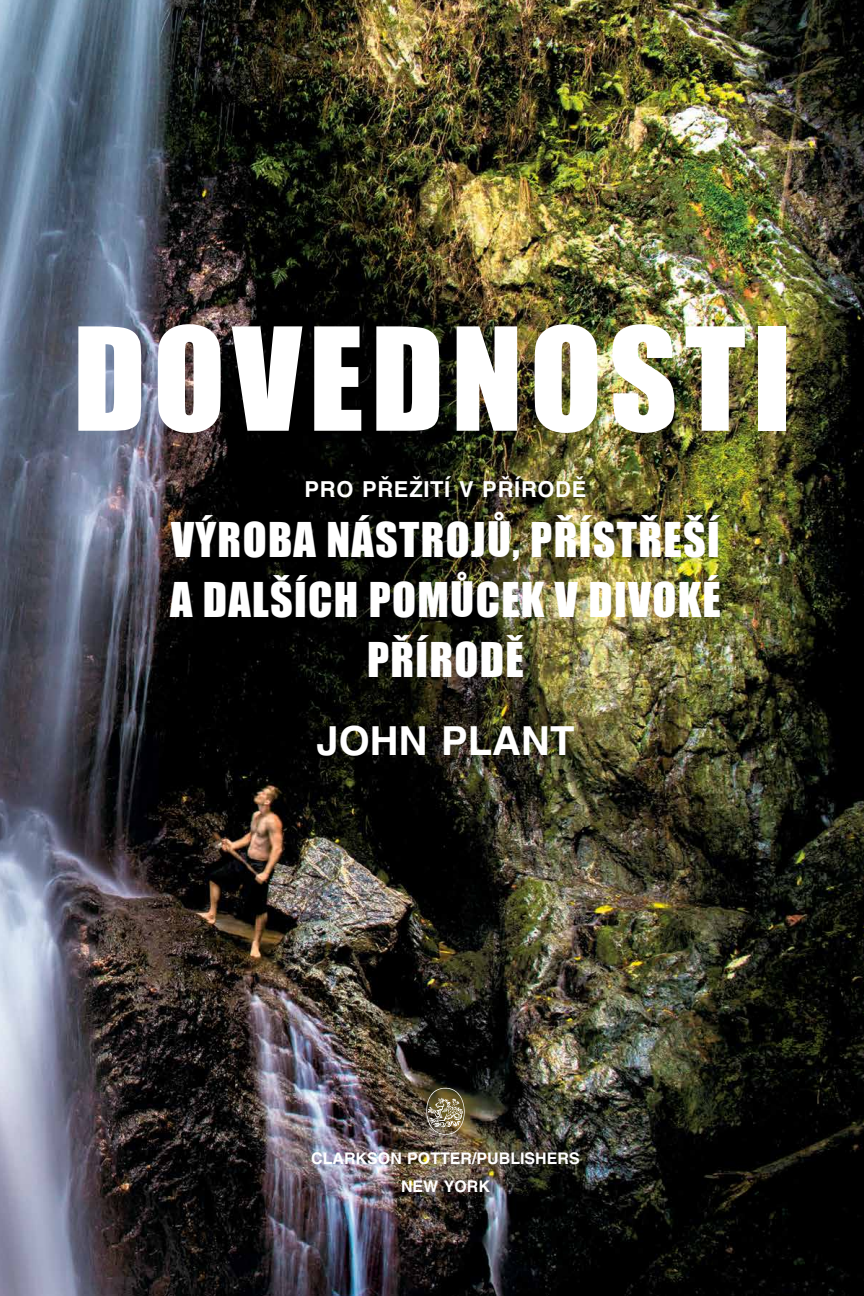
<style>
.page{position:relative;width:864px;height:1296px;background:#fff}
.page>*{position:absolute;margin:0;border:0;box-sizing:border-box;transform-origin:0 0}
.t1{font:132px "Impact";letter-spacing:.055em;color:#fff}
.t2{font:44px/60px "Impact";letter-spacing:.03em;color:#fff;text-align:center}
.t3{font:700 40px "Switzerland";color:#fff}
.t4{font:700 22px "Switzerland";letter-spacing:.03em;color:#fff}
.t5{font:700 16px/28px "Switzerland";color:#fff;text-align:center}
</style>
<div class="page">
<img style="left:0;top:0;width:864px;height:1296px">
<svg style="left:426px;top:1088px;width:39px;height:47px;background:#83795d"></svg>
<h1 class="t1" style="left:73px;top:277px;width:719px">DOVEDNOSTI</h1>
<p class="t4" style="left:304px;top:476px;width:284px">PRO PŘEŽITÍ V PŘÍRODĚ</p>
<p class="t2" style="left:170px;top:509px;width:552px">VÝROBA NÁSTROJŮ, PŘÍSTŘEŠÍ<br>A DALŠÍCH POMŮCEK V DIVOKÉ<br>PŘÍRODĚ</p>
<p class="t3" style="left:317px;top:717px;width:259px">JOHN PLANT</p>
<p class="t5" style="left:311px;top:1144px;width:270px">CLARKSON POTTER/PUBLISHERS<br>NEW YORK</p>
</div>
